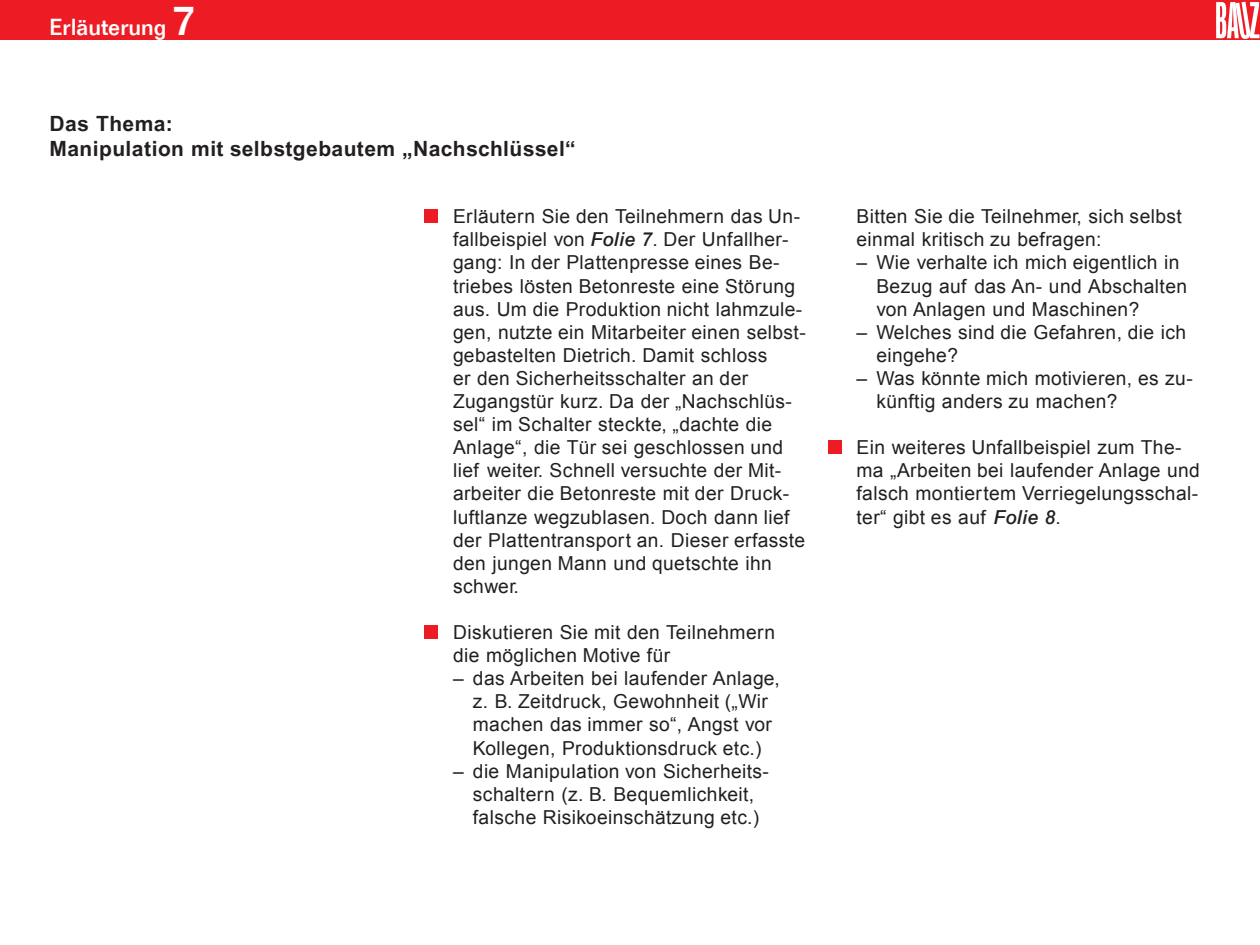
<style>
.page{position:relative;width:1260px;height:945px;background:#fff}
.page>*{position:absolute;margin:0;border:0;box-sizing:border-box;transform-origin:0 0}
.t1{font:500 22.75px "Folio";color:#fff}
.t2{font:700 21px/25.2px "Arial";letter-spacing:.02em;color:#231f20}
.t3{font:19.25px/23.1px "Arial";letter-spacing:.02em;color:#231f20}
.s1{font-size:42px}
.s2{font-weight:500;font-style:italic}
</style>
<div class="page">
<div style="left:0;top:0;width:1260px;height:40px;background:#ed1c24"></div>
<svg style="left:1216px;top:2px;width:44px;height:37px"></svg>
<div style="left:424px;top:209px;width:14px;height:14px;background:#ed1c24"></div>
<div style="left:828px;top:440px;width:14px;height:14px;background:#ed1c24"></div>
<div style="left:424px;top:625px;width:14px;height:14px;background:#ed1c24"></div>
<p class="t1" style="left:50px;top:18px;width:147px">Erläuterung <span class="s1">7</span></p>
<p class="t2" style="left:50px;top:113px;width:528px">Das Thema:<br>Manipulation mit selbstgebautem „Nachschlüssel“</p>
<p class="t3" style="left:453px;top:207px;width:354px">Erläutern Sie den Teilnehmern das Un&shy;fallbeispiel von <span class="s2">Folie 7</span>. Der Unfallher&shy;gang: In der Plattenpresse eines Be&shy;triebes lösten Betonreste eine Störung aus. Um die Produktion nicht lahmzule&shy;gen, nutzte ein Mitarbeiter einen selbst&shy;gebastelten Dietrich. Damit schloss<br>er den Sicherheitsschalter an der Zugangstür kurz. Da der „Nachschlüs&shy;sel“ im Schalter steckte, „dachte die Anlage“, die Tür sei geschlossen und lief weiter. Schnell versuchte der Mit&shy;arbeiter die Betonreste mit der Druck&shy;luftlanze wegzublasen. Doch dann lief der Plattentransport an. Dieser erfasste den jungen Mann und quetschte ihn schwer.</p>
<p class="t3" style="left:453px;top:622px;width:324px">Diskutieren Sie mit den Teilnehmern die möglichen Motive für</p>
<p class="t3" style="left:473px;top:669px;width:308px;text-indent:-20px">– das Arbeiten bei laufender Anlage, z. B. Zeitdruck, Gewohnheit („Wir machen das immer so“, Angst vor Kollegen, Produktionsdruck etc.)</p>
<p class="t3" style="left:453px;top:761px;width:317px;text-align:center">– die Manipulation von Sicherheits&shy;schaltern (z. B. Bequemlichkeit, falsche Risikoeinschätzung etc.)</p>
<p class="t3" style="left:857px;top:207px;width:327px">Bitten Sie die Teilnehmer, sich selbst einmal kritisch zu befragen:</p>
<p class="t3" style="left:876px;top:253px;width:312px;text-indent:-20px">– Wie verhalte ich mich eigentlich in<br>Bezug auf das An- und Abschalten von Anlagen und Maschinen?</p>
<p class="t3" style="left:876px;top:322px;width:311px;text-indent:-20px">– Welches sind die Gefahren, die ich eingehe?</p>
<p class="t3" style="left:876px;top:368px;width:318px;text-indent:-20px">– Was könnte mich motivieren, es zu&shy;künftig anders zu machen?</p>
<p class="t3" style="left:857px;top:438px;width:345px">Ein weiteres Unfallbeispiel zum The&shy;ma „Arbeiten bei laufender Anlage und falsch montiertem Verriegelungsschal&shy;ter“ gibt es auf <span class="s2">Folie 8</span>.</p>
</div>
